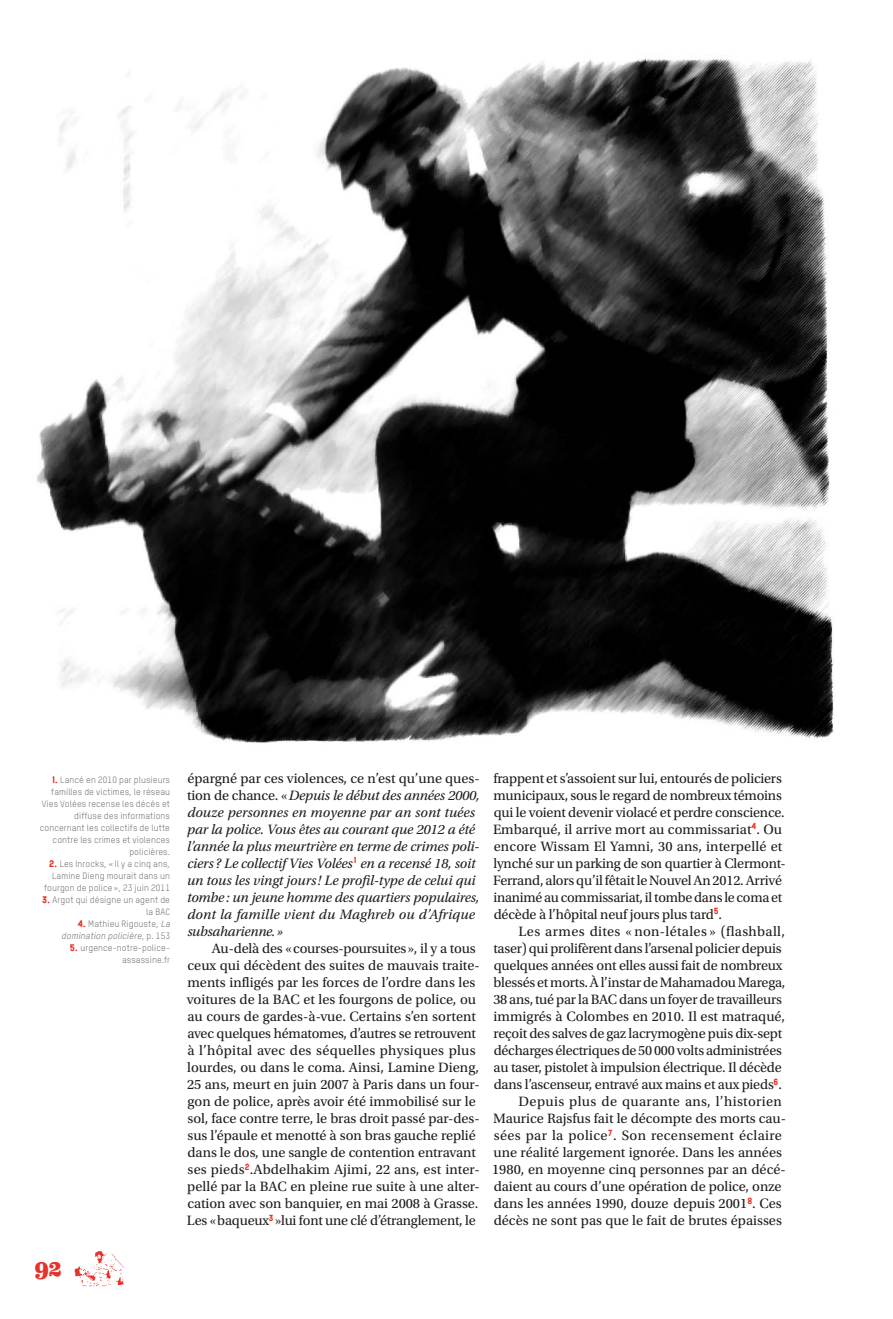
<style>
.page{position:relative;width:893px;height:1319px;background:#fff}
.page>*{position:absolute;margin:0;border:0;box-sizing:border-box;transform-origin:0 0}
.t1{font:800 24px "Eames Century Modern";color:#e63329}
.t2{font:14.25px/17px "Utopia Std";letter-spacing:-.005em;color:#1d1d1b}
.t3{font:italic 14.25px/17px "Utopia Std";letter-spacing:-.01em;color:#1d1d1b}
.t4{font:14.25px "Utopia Std";letter-spacing:.025em;color:#1d1d1b}
.t5{font:9px/12px "TSTARPRO";letter-spacing:.01em;color:#706f6f;text-align:right}
.s1{font-family:"Wilma Base";color:#e63329}
.s2{font-style:italic}
.s3{font-style:normal}
</style>
<div class="page">
<img style="left:36px;top:58px;width:798px;height:685px">
<img style="left:74px;top:1251px;width:50px;height:36px">
<p class="t5" style="left:40px;top:773px;width:132px"><span class="s1">1.</span> Lancé en 2010 par plusieurs familles de victimes, le réseau<br>Vies Volées recense les décès et diffuse des informations concernant les collectifs de lutte contre les crimes et violences policières.</p>
<p class="t5" style="left:44px;top:857px;width:127px"><span class="s1">2.</span> Les Inrocks, « Il y a cinq ans,<br>Lamine Dieng mourait dans un fourgon de police », 23 juin 2011</p>
<p class="t5" style="left:42px;top:893px;width:130px"><span class="s1">3.</span> Argot qui désigne un agent de la BAC</p>
<p class="t5" style="left:62px;top:917px;width:110px"><span class="s1">4.</span> Mathieu Rigouste, <span class="s2">La domination policière</span>, p. 153</p>
<p class="t5" style="left:70px;top:941px;width:102px"><span class="s1">5.</span> urgence-notre-police&shy;assassine.fr</p>
<h1 class="t1" style="left:34px;top:1249px;width:29px">92</h1>
<p class="t3" style="left:187px;top:769px;width:294px"><span class="s3">épargné par ces violences, ce n’est qu’une ques&shy;tion de chance. «</span>Depuis le début des années 2000, douze personnes en moyenne par an sont tuées par la police. Vous êtes au courant que 2012 a été l’année la plus meurtrière en terme de crimes poli&shy;ciers ? Le collectif Vies Volées<sup>1</sup> en a recensé 18, soit un tous les vingt jours! Le profil-type de celui qui tombe: un jeune homme des quartiers populaires, dont la famille vient du Maghreb ou d’Afrique subsaharienne.»</p>
<p class="t2" style="left:187px;top:940px;width:294px;text-indent:25px">Au-delà des «courses-poursuites», il y a tous ceux qui décèdent des suites de mauvais traite&shy;ments infligés par les forces de l’ordre dans les voitures de la BAC et les fourgons de police, ou au cours de gardes-à-vue. Certains s’en sortent avec quelques hématomes, d’autres se retrouvent à l’hôpital avec des séquelles physiques plus lourdes, ou dans le coma. Ainsi, Lamine Dieng, 25 ans, meurt en juin 2007 à Paris dans un four&shy;gon de police, après avoir été immobilisé sur le sol, face contre terre, le bras droit passé par-des&shy;sus l’épaule et menotté à son bras gauche replié dans le dos, une sangle de contention entravant ses pieds<sup>2</sup>.Abdelhakim Ajimi, 22 ans, est inter&shy;pellé par la BAC en pleine rue suite à une alter&shy;cation avec son banquier, en mai 2008 à Grasse.<br>Les «baqueux<sup>3</sup> »lui font une clé d’étranglement, le</p>
<p class="t2" style="left:493px;top:770px;width:294px">frappent et s’assoient sur lui, entourés de policiers municipaux, sous le regard de nombreux témoins qui le voient devenir violacé et perdre conscience.<br>Embarqué, il arrive mort au commissariat<sup>4</sup>. Ou encore Wissam El Yamni, 30 ans, interpellé et lynché sur un parking de son quartier à Clermont-Ferrand, alors qu’il fêtait le Nouvel An 2012. Arrivé inanimé au commissariat, il tombe dans le coma et décède à l’hôpital neuf jours plus tard<sup>5</sup>.</p>
<p class="t4" style="left:519px;top:923px;width:268px">Les armes dites « non-létales » (flashball,</p>
<p class="t2" style="left:493px;top:940px;width:290px">taser) qui prolifèrent dans l’arsenal policier depuis</p>
<p class="t2" style="left:494px;top:957px;width:290px">quelques années ont elles aussi fait de nombreux</p>
<p class="t2" style="left:493px;top:974px;width:293px">blessés et morts. À l’instar de Mahamadou Marega,</p>
<p class="t2" style="left:493px;top:991px;width:290px">38 ans, tué par la BAC dans un foyer de travailleurs</p>
<p class="t2" style="left:494px;top:1008px;width:293px">immigrés à Colombes en 2010. Il est matraqué,</p>
<p class="t2" style="left:494px;top:1025px;width:290px">reçoit des salves de gaz lacrymogène puis dix-sept</p>
<p class="t2" style="left:494px;top:1042px;width:290px">décharges électriques de 50 000 volts administrées</p>
<p class="t2" style="left:494px;top:1059px;width:290px">au taser, pistolet à impulsion électrique. Il décède</p>
<p class="t2" style="left:494px;top:1076px;width:290px">dans l’ascenseur, entravé aux mains et aux pieds<sup>6</sup>.</p>
<p class="t4" style="left:519px;top:1093px;width:265px">Depuis plus de quarante ans, l’historien</p>
<p class="t2" style="left:493px;top:1110px;width:294px">Maurice Rajsfus fait le décompte des morts cau-</p>
<p class="t4" style="left:494px;top:1127px;width:290px">sées par la police<sup>7</sup>. Son recensement éclaire</p>
<p class="t2" style="left:493px;top:1144px;width:290px">une réalité largement ignorée. Dans les années</p>
<p class="t2" style="left:492px;top:1161px;width:295px">1980, en moyenne cinq personnes par an décé-</p>
<p class="t2" style="left:494px;top:1178px;width:289px">daient au cours d’une opération de police, onze</p>
<p class="t2" style="left:494px;top:1195px;width:290px">dans les années 1990, douze depuis 2001<sup>8</sup>. Ces</p>
<p class="t2" style="left:494px;top:1212px;width:290px">décès ne sont pas que le fait de brutes épaisses</p>
</div>
